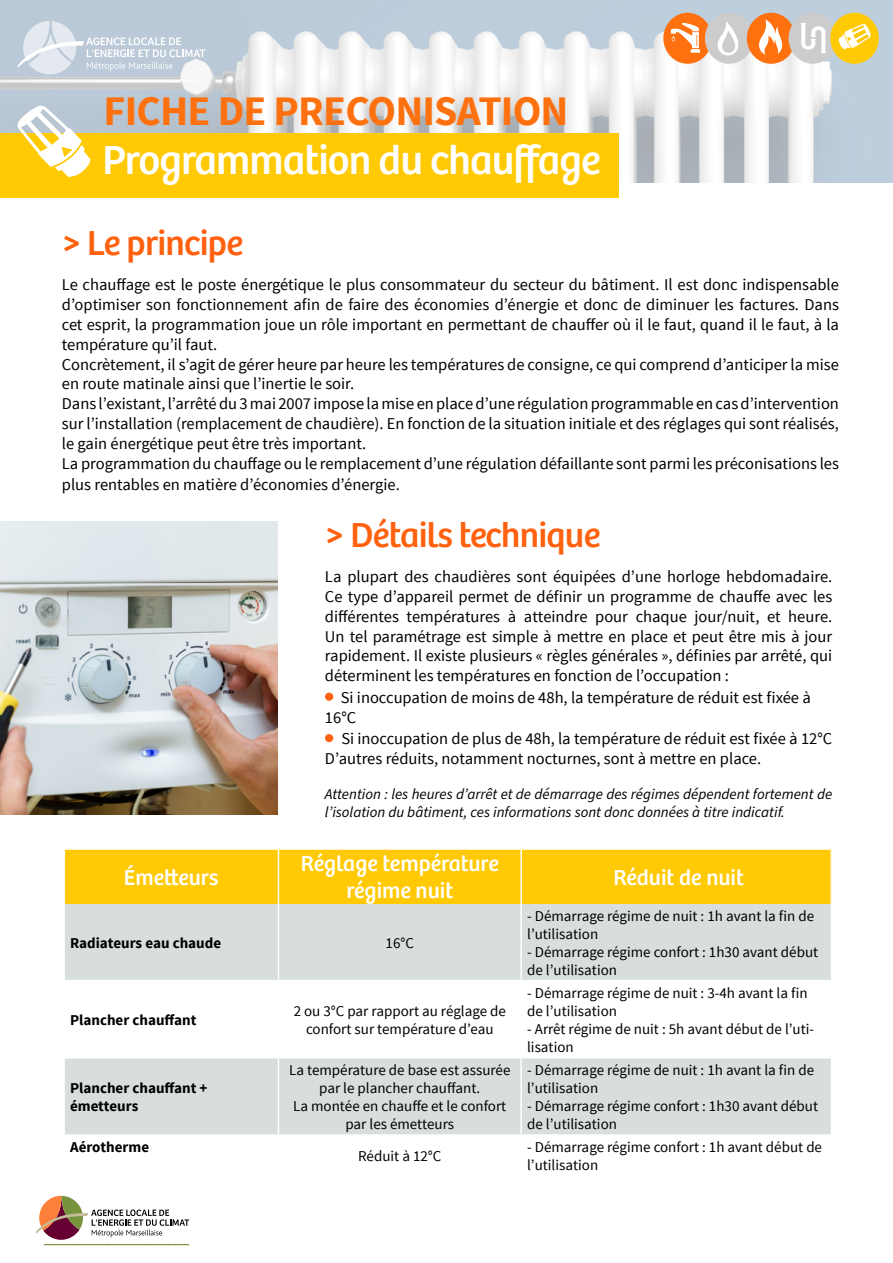
<style>
.page{position:relative;width:893px;height:1263px;background:#fff}
.page>*{position:absolute;margin:0;border:0;box-sizing:border-box;transform-origin:0 0}
.t1{font:42px "Bree";letter-spacing:-.02em;color:#fff}
.t2{font:700 42px "Source Sans Pro";letter-spacing:-.02em;color:#ff710e}
.t3{font:36px "Bree";letter-spacing:-.02em;color:#ff610f}
.t4{font:22.5px/27px "Bree";color:#fff;text-align:center}
.t5{font:16.5px/19.8px "Source Sans Pro";color:#000}
.t6{font:15px/18px "Source Sans Pro";color:#000}
.t7{font:italic 15px/18px "Source Sans Pro";color:#000}
.t8{font:700 15px/18px "Source Sans Pro";color:#000}
</style>
<div class="page">
<img style="left:0;top:0;width:893px;height:183px">
<div style="left:0;top:133px;width:619px;height:64px;background:#ffc904"></div>
<div style="left:325px;top:693px;width:8px;height:8px;background:#ff610f;border-radius:50%"></div>
<div style="left:325px;top:734px;width:8px;height:8px;background:#ff610f;border-radius:50%"></div>
<div style="left:663px;top:13px;width:49px;height:51px;background:#ff710e;border-radius:50%"></div>
<div style="left:705px;top:13px;width:48px;height:51px;background:#ccc;border-radius:50%"></div>
<div style="left:747px;top:13px;width:48px;height:51px;background:#ff710e;border-radius:50%"></div>
<div style="left:788px;top:13px;width:49px;height:51px;background:#ccc;border-radius:50%"></div>
<div style="left:830px;top:13px;width:49px;height:51px;background:#ffc904;border-radius:50%"></div>
<svg style="left:717px;top:21px;width:22px;height:35px"></svg>
<svg style="left:838px;top:24px;width:32px;height:25px"></svg>
<svg style="left:759px;top:19px;width:24px;height:36px"></svg>
<svg style="left:671px;top:23px;width:29px;height:30px"></svg>
<svg style="left:801px;top:23px;width:25px;height:30px"></svg>
<svg style="left:17px;top:105px;width:75px;height:72px"></svg>
<img style="left:0;top:521px;width:278px;height:294px">
<div style="left:65px;top:850px;width:766px;height:54px;background:#ffc904"></div>
<div style="left:65px;top:904px;width:766px;height:230px;background:#d7dedd"></div>
<svg style="left:65px;top:981px;width:766px;height:76px"></svg>
<hr style="left:278px;top:849px;width:1px;height:55px;background:#fff">
<hr style="left:520px;top:849px;width:2px;height:55px;background:#fff">
<hr style="left:63px;top:1057px;width:215px;height:1px;background:#fff">
<hr style="left:278px;top:981px;width:1px;height:76px;background:#fff">
<hr style="left:520px;top:981px;width:2px;height:76px;background:#fff">
<hr style="left:278px;top:1058px;width:1px;height:76px;background:#fff">
<hr style="left:278px;top:1057px;width:243px;height:1px;background:#fff">
<hr style="left:520px;top:1058px;width:2px;height:76px;background:#fff">
<hr style="left:521px;top:1057px;width:311px;height:1px;background:#fff">
<hr style="left:278px;top:904px;width:1px;height:76px;background:#fff">
<hr style="left:520px;top:904px;width:2px;height:76px;background:#fff">
<hr style="left:63px;top:980px;width:215px;height:1px;background:#fff">
<hr style="left:278px;top:980px;width:243px;height:1px;background:#fff">
<hr style="left:521px;top:980px;width:311px;height:1px;background:#fff">
<hr style="left:29px;top:80px;width:176px;height:1px;background:#fff">
<svg style="left:18px;top:21px;width:187px;height:53px;background:#cbd6e1"></svg>
<hr style="left:44px;top:1244px;width:145px;height:1px;background:#bfbfbf">
<svg style="left:36px;top:1196px;width:153px;height:44px"></svg>
<h1 class="t2" style="left:104px;top:84px;width:466px">FICHE DE PRECONISATION</h1>
<h1 class="t1" style="left:103px;top:136px;width:499px">Programmation du chauffage</h1>
<h2 class="t3" style="left:62px;top:222px;width:183px">&gt; Le principe</h2>
<p class="t5" style="left:62px;top:275px;width:779px">Le chauffage est le poste énergétique le plus consommateur du secteur du bâtiment. Il est donc indispensable d’optimiser son fonctionnement afin de faire des économies d’énergie et donc de diminuer les factures. Dans cet esprit, la programmation joue un rôle important en permettant de chauffer où il le faut, quand il le faut, à la température qu’il faut.<br>Concrètement, il s’agit de gérer heure par heure les températures de consigne, ce qui comprend d’anticiper la mise en route matinale ainsi que l’inertie le soir.<br>Dans l’existant, l’arrêté du 3 mai 2007 impose la mise en place d’une régulation programmable en cas d’intervention sur l’installation (remplacement de chaudière). En fonction de la situation initiale et des réglages qui sont réalisés, le gain énergétique peut être très important.<br>La programmation du chauffage ou le remplacement d’une régulation défaillante sont parmi les préconisations les</p>
<p class="t5" style="left:62px;top:475px;width:339px">plus rentables en matière d’économies d’énergie.</p>
<h2 class="t3" style="left:325px;top:514px;width:277px">&gt; Détails technique</h2>
<p class="t5" style="left:325px;top:567px;width:509px;text-align:justify">La plupart des chaudières sont équipées d’une horloge hebdomadaire.<br>Ce type d’appareil permet de définir un programme de chauffe avec les différentes températures à atteindre pour chaque jour/nuit, et heure.<br>Un tel paramétrage est simple à mettre en place et peut être mis à jour rapidement. Il existe plusieurs « règles générales », définies par arrêté, qui déterminent les températures en fonction de l’occupation :</p>
<p class="t5" style="left:325px;top:688px;width:487px;text-indent:16px">Si inoccupation de moins de 48h, la température de réduit est fixée à<br>16°C</p>
<p class="t5" style="left:325px;top:729px;width:509px;text-indent:16px">Si inoccupation de plus de 48h, la température de réduit est fixée à 12°C<br>D’autres réduits, notamment nocturnes, sont à mettre en place.</p>
<p class="t7" style="left:325px;top:785px;width:509px">Attention : les heures d’arrêt et de démarrage des régimes dépendent fortement de l’isolation du bâtiment, ces informations sont donc données à titre indicatif.</p>
<h3 class="t4" style="left:124px;top:864px;width:96px">Émetteurs</h3>
<h3 class="t4" style="left:301px;top:850px;width:199px">Réglage température régime nuit</h3>
<p class="t8" style="left:70px;top:934px;width:153px">Radiateurs eau chaude</p>
<p class="t6" style="left:386px;top:934px;width:30px">16°C</p>
<p class="t8" style="left:70px;top:1011px;width:128px">Plancher chauffant</p>
<p class="t6" style="left:294px;top:1002px;width:214px;text-align:center">2 ou 3°C par rapport au réglage de confort sur température d’eau</p>
<h3 class="t4" style="left:613px;top:864px;width:132px">Réduit de nuit</h3>
<p class="t6" style="left:527px;top:907px;width:289px">- Démarrage régime de nuit : 1h avant la fin de l’utilisation</p>
<p class="t6" style="left:527px;top:943px;width:293px">- Démarrage régime confort : 1h30 avant début de l’utilisation</p>
<p class="t6" style="left:527px;top:984px;width:282px">- Démarrage régime de nuit : 3-4h avant la fin de l’utilisation</p>
<p class="t6" style="left:527px;top:1020px;width:288px">- Arrêt régime de nuit : 5h avant début de l’uti&shy;lisation</p>
<p class="t8" style="left:70px;top:1079px;width:139px">Plancher chauffant + émetteurs</p>
<p class="t8" style="left:70px;top:1139px;width:81px">Aérotherme</p>
<p class="t6" style="left:289px;top:1061px;width:223px;text-align:center">La température de base est assurée par le plancher chauffant.<br>La montée en chauffe et le confort par les émetteurs</p>
<p class="t6" style="left:527px;top:1061px;width:289px">- Démarrage régime de nuit : 1h avant la fin de l’utilisation</p>
<p class="t6" style="left:527px;top:1097px;width:293px">- Démarrage régime confort : 1h30 avant début de l’utilisation</p>
<p class="t6" style="left:358px;top:1147px;width:85px">Réduit à 12°C</p>
<p class="t6" style="left:527px;top:1138px;width:296px">- Démarrage régime confort : 1h avant début de l’utilisation</p>
</div>
